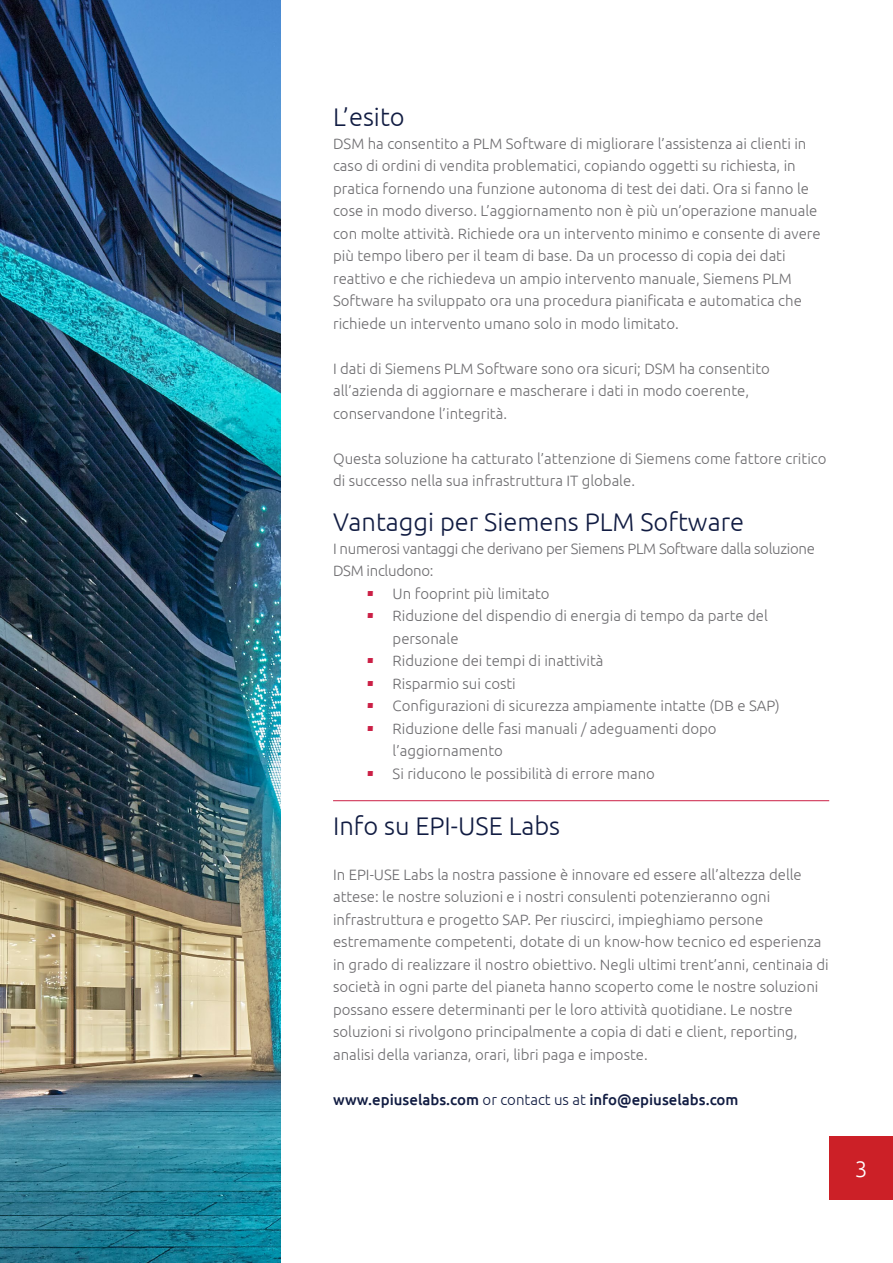
<style>
.page{position:relative;width:893px;height:1263px;background:#fff}
.page>*{position:absolute;margin:0;border:0;box-sizing:border-box;transform-origin:0 0}
.t1{font:300 25.5px "Ubuntu";color:#111c42}
.t2{font:300 22.5px "Ubuntu";color:#fff}
.t3{font:300 15px/22.5px "Ubuntu";color:#6e6d70}
.t4{font:300 15px/22.5px "Ubuntu";letter-spacing:-.02em;color:#6e6d70}
.t5{font:500 15px "Ubuntu";color:#111c42}
.s1{font-family:"ITC Eras Std";font-weight:500;font-size:16.5px;color:#cb1f45}
.s2{font-weight:300}
</style>
<div class="page">
<div style="left:829px;top:1136px;width:64px;height:63px;background:#cc2027"></div>
<img style="left:0;top:0;width:280px;height:1263px">
<hr style="left:333px;top:800px;width:496px;height:1px;background:#cb1f45">
<h1 class="t1" style="left:333px;top:102px;width:73px">L’esito</h1>
<p class="t3" style="left:333px;top:132px;width:489px">DSM ha consentito a PLM Software di migliorare l’assistenza ai clienti in caso di ordini di vendita problematici, copiando oggetti su richiesta, in pratica fornendo una funzione autonoma di test dei dati. Ora si fanno le cose in modo diverso. L’aggiornamento non è più un’operazione manuale con molte attività. Richiede ora un intervento minimo e consente di avere più tempo libero per il team di base. Da un processo di copia dei dati reattivo e che richiedeva un ampio intervento manuale, Siemens PLM Software ha sviluppato ora una procedura pianificata e automatica che richiede un intervento umano solo in modo limitato.</p>
<p class="t3" style="left:333px;top:357px;width:438px">I dati di Siemens PLM Software sono ora sicuri; DSM ha consentito all’azienda di aggiornare e mascherare i dati in modo coerente, conservandone l’integrità.</p>
<p class="t3" style="left:333px;top:447px;width:495px">Questa soluzione ha catturato l’attenzione di Siemens come fattore critico di successo nella sua infrastruttura IT globale.</p>
<h1 class="t1" style="left:333px;top:507px;width:413px">Vantaggi per Siemens PLM Software</h1>
<p class="t4" style="left:333px;top:537px;width:483px">I numerosi vantaggi che derivano per Siemens PLM Software dalla soluzione<br>DSM includono:</p>
<p class="t3" style="left:366px;top:582px;width:186px"><span class="s1">•</span> Un fooprint più limitato</p>
<p class="t3" style="left:393px;top:604px;width:377px;text-indent:-27px"><span class="s1">•</span> Riduzione del dispendio di energia di tempo da parte del personale</p>
<p class="t3" style="left:366px;top:649px;width:239px"><span class="s1">•</span> Riduzione dei tempi di inattività</p>
<p class="t3" style="left:366px;top:672px;width:152px"><span class="s1">•</span> Risparmio sui costi</p>
<p class="t3" style="left:366px;top:694px;width:416px"><span class="s1">•</span> Configurazioni di sicurezza ampiamente intatte (DB e SAP)</p>
<p class="t3" style="left:393px;top:717px;width:326px;text-indent:-27px"><span class="s1">•</span> Riduzione delle fasi manuali / adeguamenti dopo l’aggiornamento</p>
<p class="t3" style="left:366px;top:762px;width:291px"><span class="s1">•</span> Si riducono le possibilità di errore mano</p>
<h1 class="t1" style="left:333px;top:810px;width:229px">Info su EPI-USE Labs</h1>
<p class="t3" style="left:333px;top:863px;width:497px">In EPI-USE Labs la nostra passione è innovare ed essere all’altezza delle attese: le nostre soluzioni e i nostri consulenti potenzieranno ogni infrastruttura e progetto SAP. Per riuscirci, impieghiamo persone estremamente competenti, dotate di un know-how tecnico ed esperienza in grado di realizzare il nostro obiettivo. Negli ultimi trent’anni, centinaia di società in ogni parte del pianeta hanno scoperto come le nostre soluzioni possano essere determinanti per le loro attività quotidiane. Le nostre soluzioni si rivolgono principalmente a copia di dati e client, reporting, analisi della varianza, orari, libri paga e imposte.</p>
<p class="t5" style="left:333px;top:1090px;width:407px">www.epiuselabs.com <span class="s2">or contact us at</span> info@epiuselabs.com</p>
<h2 class="t2" style="left:855px;top:1155px;width:14px">3</h2>
</div>
